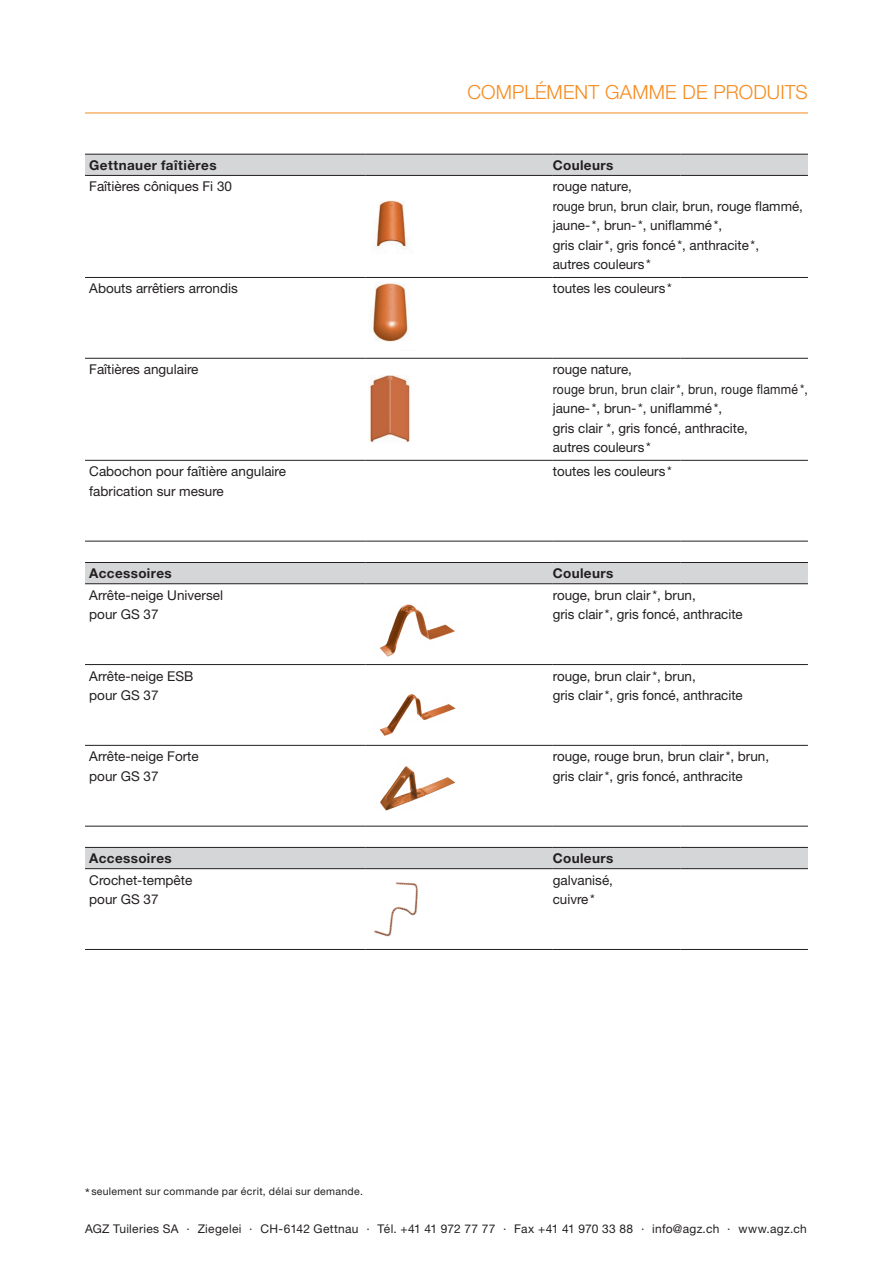
<style>
.page{position:relative;width:893px;height:1263px;background:#fff}
.page>*{position:absolute;margin:0;border:0;box-sizing:border-box;transform-origin:0 0}
.t1{font:300 19.5px "Helvetica Neue LT Std";letter-spacing:.01em;color:#f68b1f}
.t2{font:13.5px/19.5px "Helvetica Neue LT Std";color:#231f20}
.t3{font:700 13.5px "Helvetica Neue LT Std";letter-spacing:.03em;color:#231f20}
.t4{font:12px "Helvetica Neue LT Std";letter-spacing:.025em;color:#231f20}
.t5{font:10.5px "Helvetica Neue LT Std";letter-spacing:.03em;color:#231f20}
.s1{font-size:13.5px}
</style>
<div class="page">
<hr style="left:85px;top:113px;width:723px;height:1px;background:#f68b1f">
<svg style="left:85px;top:563px;width:723px;height:305px"></svg>
<svg style="left:85px;top:827px;width:723px;height:20px"></svg>
<hr style="left:85px;top:562px;width:281px;height:1px;background:#231f20">
<hr style="left:366px;top:562px;width:187px;height:1px;background:#231f20">
<hr style="left:553px;top:562px;width:127px;height:1px;background:#231f20">
<hr style="left:680px;top:562px;width:128px;height:1px;background:#231f20">
<hr style="left:85px;top:583px;width:281px;height:1px;background:#231f20">
<hr style="left:366px;top:583px;width:187px;height:1px;background:#231f20">
<hr style="left:553px;top:583px;width:127px;height:1px;background:#231f20">
<hr style="left:680px;top:583px;width:128px;height:1px;background:#231f20">
<hr style="left:85px;top:664px;width:281px;height:1px;background:#231f20">
<hr style="left:366px;top:664px;width:187px;height:1px;background:#231f20">
<hr style="left:553px;top:664px;width:127px;height:1px;background:#231f20">
<hr style="left:680px;top:664px;width:128px;height:1px;background:#231f20">
<hr style="left:85px;top:745px;width:281px;height:1px;background:#231f20">
<hr style="left:366px;top:745px;width:187px;height:1px;background:#231f20">
<hr style="left:553px;top:745px;width:127px;height:1px;background:#231f20">
<hr style="left:680px;top:745px;width:128px;height:1px;background:#231f20">
<hr style="left:85px;top:826px;width:281px;height:1px;background:#231f20">
<hr style="left:366px;top:826px;width:187px;height:1px;background:#231f20">
<hr style="left:553px;top:826px;width:127px;height:1px;background:#231f20">
<hr style="left:680px;top:826px;width:128px;height:1px;background:#231f20">
<hr style="left:85px;top:847px;width:281px;height:1px;background:#231f20">
<hr style="left:366px;top:847px;width:187px;height:1px;background:#231f20">
<hr style="left:553px;top:847px;width:127px;height:1px;background:#231f20">
<hr style="left:680px;top:847px;width:128px;height:1px;background:#231f20">
<hr style="left:85px;top:868px;width:281px;height:1px;background:#231f20">
<hr style="left:366px;top:868px;width:187px;height:1px;background:#231f20">
<hr style="left:553px;top:868px;width:127px;height:1px;background:#231f20">
<hr style="left:680px;top:868px;width:128px;height:1px;background:#231f20">
<hr style="left:85px;top:949px;width:281px;height:1px;background:#231f20">
<hr style="left:366px;top:949px;width:187px;height:1px;background:#231f20">
<hr style="left:553px;top:949px;width:127px;height:1px;background:#231f20">
<hr style="left:680px;top:949px;width:128px;height:1px;background:#231f20">
<img style="left:366px;top:671px;width:98px;height:68px">
<img style="left:366px;top:752px;width:92px;height:67px">
<div style="left:85px;top:155px;width:723px;height:20px;background:#d5d6d8"></div>
<hr style="left:85px;top:154px;width:281px;height:1px;background:#231f20">
<hr style="left:366px;top:154px;width:187px;height:1px;background:#231f20">
<hr style="left:553px;top:154px;width:127px;height:1px;background:#231f20">
<hr style="left:680px;top:154px;width:128px;height:1px;background:#231f20">
<hr style="left:85px;top:175px;width:281px;height:1px;background:#231f20">
<hr style="left:366px;top:175px;width:187px;height:1px;background:#231f20">
<hr style="left:553px;top:175px;width:127px;height:1px;background:#231f20">
<hr style="left:680px;top:175px;width:128px;height:1px;background:#231f20">
<hr style="left:85px;top:277px;width:281px;height:1px;background:#231f20">
<hr style="left:366px;top:277px;width:187px;height:1px;background:#231f20">
<hr style="left:553px;top:277px;width:127px;height:1px;background:#231f20">
<hr style="left:680px;top:277px;width:128px;height:1px;background:#231f20">
<hr style="left:85px;top:358px;width:281px;height:1px;background:#231f20">
<hr style="left:366px;top:358px;width:187px;height:1px;background:#231f20">
<hr style="left:553px;top:358px;width:127px;height:1px;background:#231f20">
<hr style="left:680px;top:358px;width:128px;height:1px;background:#231f20">
<hr style="left:85px;top:460px;width:281px;height:1px;background:#231f20">
<hr style="left:366px;top:460px;width:187px;height:1px;background:#231f20">
<hr style="left:553px;top:460px;width:127px;height:1px;background:#231f20">
<hr style="left:680px;top:460px;width:128px;height:1px;background:#231f20">
<hr style="left:85px;top:541px;width:281px;height:1px;background:#231f20">
<hr style="left:366px;top:541px;width:187px;height:1px;background:#231f20">
<hr style="left:553px;top:541px;width:127px;height:1px;background:#231f20">
<hr style="left:680px;top:541px;width:128px;height:1px;background:#231f20">
<img style="left:374px;top:200px;width:35px;height:49px">
<img style="left:368px;top:376px;width:42px;height:67px">
<img style="left:373px;top:283px;width:35px;height:59px">
<img style="left:367px;top:588px;width:99px;height:74px">
<img style="left:332px;top:838px;width:115px;height:112px">
<h1 class="t1" style="left:467px;top:80px;width:342px">COMPLÉMENT GAMME DE PRODUITS</h1>
<p class="t3" style="left:89px;top:156px;width:129px">Gettnauer faîtières</p>
<p class="t3" style="left:553px;top:156px;width:62px">Couleurs</p>
<p class="t2" style="left:89px;top:177px;width:144px">Faîtières côniques Fi 30</p>
<p class="t2" style="left:553px;top:177px;width:252px">rouge nature,<br>rouge brun, brun clair, brun, rouge flammé, jaune-*, brun-*, uniflammé*,<br>gris clair*, gris foncé*, anthracite*,<br>autres couleurs*</p>
<p class="t2" style="left:89px;top:279px;width:150px">Abouts arrêtiers arrondis</p>
<p class="t2" style="left:553px;top:279px;width:121px">toutes les couleurs*</p>
<p class="t2" style="left:89px;top:360px;width:111px">Faîtières angulaire</p>
<p class="t2" style="left:553px;top:360px;width:257px">rouge nature,<br>rouge brun, brun clair*, brun, rouge flammé *, jaune-*, brun-*, uniflammé*,<br>gris clair *, gris foncé, anthracite,<br>autres couleurs*</p>
<p class="t2" style="left:89px;top:462px;width:198px">Cabochon pour faîtière angulaire fabrication sur mesure</p>
<p class="t2" style="left:553px;top:462px;width:121px">toutes les couleurs*</p>
<p class="t3" style="left:89px;top:565px;width:84px">Accessoires</p>
<p class="t3" style="left:553px;top:565px;width:62px">Couleurs</p>
<p class="t2" style="left:89px;top:585px;width:135px">Arrête-neige Universel pour GS 37</p>
<p class="t2" style="left:553px;top:585px;width:191px">rouge, brun clair*, brun,<br>gris clair*, gris foncé, anthracite</p>
<p class="t2" style="left:89px;top:666px;width:106px">Arrête-neige ESB pour GS 37</p>
<p class="t2" style="left:553px;top:666px;width:191px">rouge, brun clair*, brun,<br>gris clair*, gris foncé, anthracite</p>
<p class="t2" style="left:89px;top:747px;width:111px">Arrête-neige Forte pour GS 37</p>
<p class="t2" style="left:553px;top:747px;width:218px">rouge, rouge brun, brun clair*, brun, gris clair*, gris foncé, anthracite</p>
<p class="t3" style="left:89px;top:850px;width:84px">Accessoires</p>
<p class="t3" style="left:553px;top:850px;width:62px">Couleurs</p>
<p class="t2" style="left:89px;top:870px;width:105px">Crochet-tempête pour GS 37</p>
<p class="t2" style="left:553px;top:870px;width:62px">galvanisé, cuivre*</p>
<p class="t5" style="left:85px;top:1185px;width:279px"><span class="s1">*</span> seulement sur commande par écrit, délai sur demande.</p>
<p class="t4" style="left:85px;top:1222px;width:723px">AGZ Tuileries SA · Ziegelei · CH-6142 Gettnau · Tél. +41 41 972 77 77 · Fax +41 41 970 33 88 · info@agz.ch · www.agz.ch</p>
</div>
